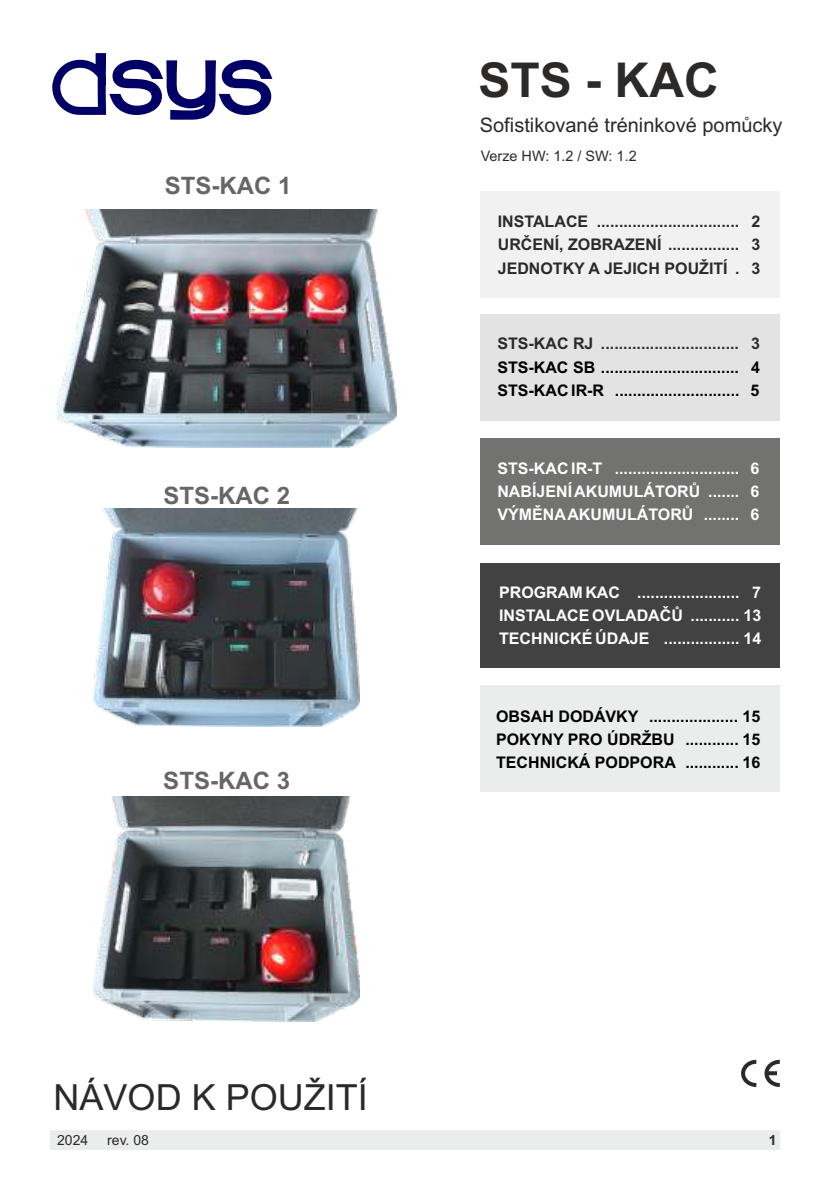
<style>
.page{position:relative;width:840px;height:1191px;background:#fff}
.page>*{position:absolute;margin:0;border:0;box-sizing:border-box;transform-origin:0 0}
.t1{font:700 48px "Arial";color:#2b2a29}
.t2{font:36px "Arial";color:#2b2a29}
.t3{font:700 24px "Arial";color:#666}
.t4{font:20px "Arial";color:#2b2a29}
.t5{font:700 16px/23.2px "Arial";color:#fefefe}
.t6{font:700 16px/23.2px "Arial";color:#000}
.t7{font:700 16px/23.2px "Arial";color:#2b2a29;text-align:justify}
.t8{font:14.4px "Arial";color:#2b2a29}
.t9{font:14px "Arial";color:#2b2a29}
.t10{font:700 14px "Arial";color:#2b2a29}
</style>
<div class="page">
<svg style="left:52px;top:53px;width:221px;height:67px"></svg>
<div style="left:50px;top:1130px;width:730px;height:20px;background:#ebecec"></div>
<svg style="left:741px;top:1059px;width:39px;height:28px"></svg>
<div style="left:479px;top:686px;width:300px;height:106px;background:#ebecec"></div>
<div style="left:479px;top:563px;width:300px;height:105px;background:#434242"></div>
<div style="left:479px;top:438px;width:300px;height:106px;background:#727271"></div>
<div style="left:479px;top:315px;width:300px;height:106px;background:#e3e3e3"></div>
<div style="left:479px;top:191px;width:300px;height:106px;background:#f1f1f1"></div>
<img style="left:56px;top:209px;width:341px;height:238px">
<img style="left:93px;top:509px;width:267px;height:217px">
<img style="left:93px;top:796px;width:267px;height:225px">
<h1 class="t1" style="left:478px;top:62px;width:242px">STS - KAC</h1>
<p class="t4" style="left:479px;top:117px;width:304px">Sofistikované tréninkové pomůcky</p>
<h3 class="t3" style="left:165px;top:176px;width:128px">STS-KAC 1</h3>
<h3 class="t3" style="left:163px;top:486px;width:128px">STS-KAC 2</h3>
<h3 class="t3" style="left:163px;top:771px;width:128px">STS-KAC 3</h3>
<p class="t8" style="left:480px;top:150px;width:157px">Verze HW: 1.2 / SW: 1.2</p>
<p class="t7" style="left:497px;top:211px;width:264px">INSTALACE ................................ 2<br>URČENÍ, ZOBRAZENÍ ................ 3<br>JEDNOTKY A JEJICH POUŽITÍ . 3</p>
<p class="t7" style="left:497px;top:334px;width:264px">STS-KAC RJ ............................... 3</p>
<p class="t6" style="left:497px;top:357px;width:264px">STS-KAC SB ............................... 4</p>
<p class="t6" style="left:497px;top:380px;width:263px">STS-KAC IR-R ............................ 5</p>
<p class="t5" style="left:497px;top:458px;width:263px">STS-KAC IR-T ............................ 6</p>
<p class="t5" style="left:497px;top:504px;width:263px">VÝMĚNAAKUMULÁTORŮ ........ 6</p>
<p class="t5" style="left:497px;top:481px;width:263px">NABÍJENÍ AKUMULÁTORŮ ....... 6</p>
<p class="t5" style="left:499px;top:582px;width:263px">PROGRAM KAC ....................... 7</p>
<p class="t5" style="left:499px;top:605px;width:263px">INSTALACE OVLADAČŮ ........... 13<br>TECHNICKÉ ÚDAJE ................. 14</p>
<p class="t6" style="left:496px;top:706px;width:265px">OBSAH DODÁVKY .................... 15<br>POKYNY PRO ÚDRŽBU ............ 15</p>
<p class="t6" style="left:496px;top:752px;width:265px">TECHNICKÁ PODPORA ............ 16</p>
<h2 class="t2" style="left:53px;top:1083px;width:316px">NÁVOD K POUŽITÍ</h2>
<p class="t9" style="left:57px;top:1134px;width:33px">2024</p>
<p class="t9" style="left:107px;top:1134px;width:43px">rev. 08</p>
<p class="t10" style="left:768px;top:1134px;width:9px">1</p>
</div>
